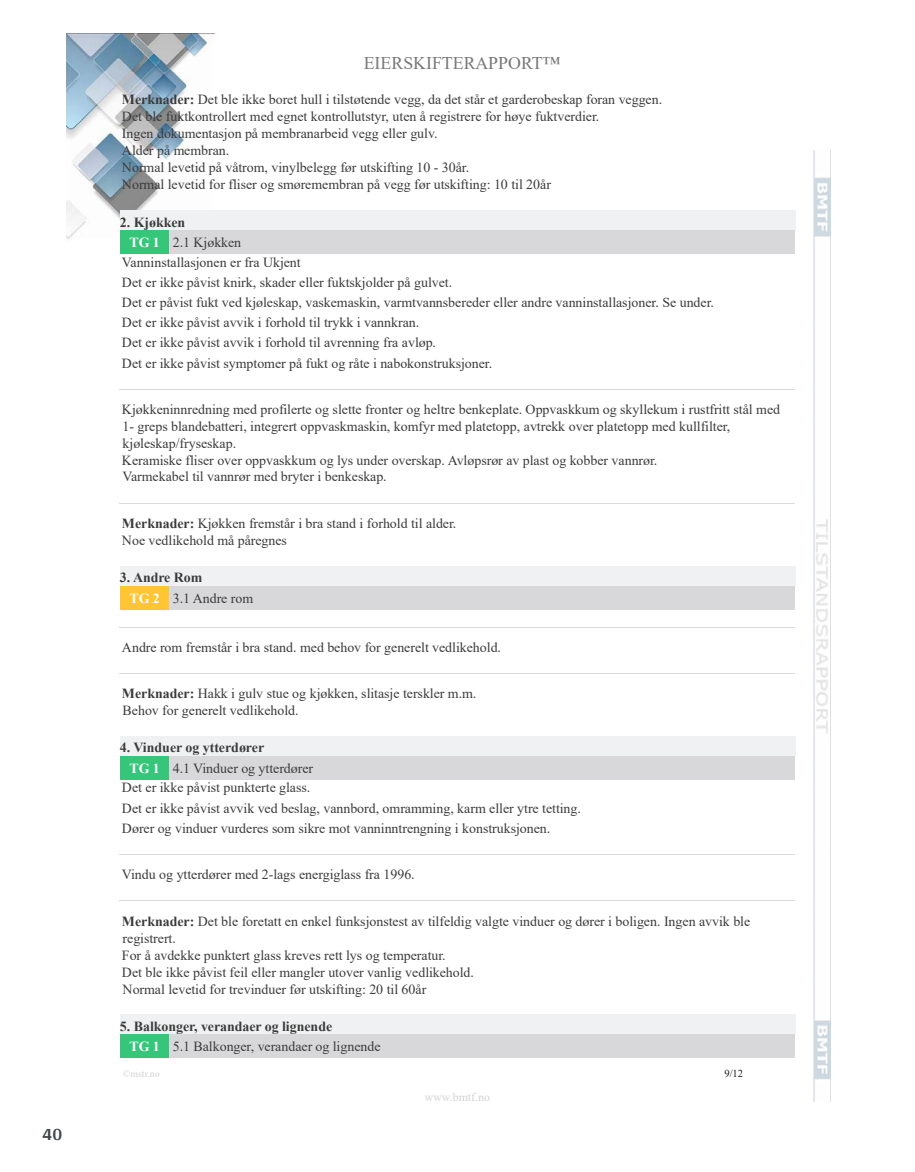
<style>
.page{position:relative;width:915px;height:1172px;background:#fff}
.page>*{position:absolute;margin:0;border:0;box-sizing:border-box;transform-origin:0 0}
.t1{font:700 18px "Arya";color:#414749}
.t2{font:17.85px "Times New Roman";color:#7a7979}
.t3{font:13.95px/17.1px "Times New Roman";color:#3c3b3b}
.t4{font:700 13.95px "Times New Roman";color:#3c3b3b}
.t5{font:11.85px "Times New Roman";color:#d2d3d4}
.t6{font:10.65px "Times New Roman";color:#1d1d1b}
.t7{font:9.9px "Times New Roman";letter-spacing:-.01em;color:#d2d3d4}
.s1{font-weight:700}
.s2{font-weight:700;color:#fff}
</style>
<div class="page">
<img style="left:66px;top:33px;width:149px;height:206px">
<img style="left:813px;top:150px;width:17px;height:951px">
<div style="left:120px;top:214px;width:667px;height:17px;background:#eff1f2"></div>
<hr style="left:120px;top:211px;width:675px;height:3px;background:#eff1f2">
<div style="left:120px;top:231px;width:49px;height:23px;background:#36c67a"></div>
<div style="left:169px;top:231px;width:626px;height:23px;background:#d8d8da"></div>
<div style="left:120px;top:569px;width:667px;height:18px;background:#eff1f2"></div>
<hr style="left:120px;top:566px;width:675px;height:3px;background:#eff1f2">
<div style="left:120px;top:587px;width:49px;height:22px;background:#ffc533"></div>
<div style="left:169px;top:587px;width:626px;height:22px;background:#d8d8da"></div>
<div style="left:120px;top:739px;width:667px;height:18px;background:#eff1f2"></div>
<hr style="left:120px;top:736px;width:675px;height:3px;background:#eff1f2">
<div style="left:120px;top:757px;width:49px;height:22px;background:#36c67a"></div>
<div style="left:169px;top:757px;width:626px;height:22px;background:#d8d8da"></div>
<div style="left:120px;top:1018px;width:667px;height:17px;background:#eff1f2"></div>
<hr style="left:120px;top:1015px;width:675px;height:3px;background:#eff1f2">
<div style="left:120px;top:1035px;width:49px;height:23px;background:#36c67a"></div>
<div style="left:169px;top:1035px;width:626px;height:23px;background:#d8d8da"></div>
<hr style="left:120px;top:389px;width:674px;height:1px;background:#dbdbdb">
<hr style="left:120px;top:503px;width:674px;height:1px;background:#dbdbdb">
<hr style="left:120px;top:626px;width:674px;height:1px;background:#dbdbdb">
<hr style="left:120px;top:673px;width:674px;height:1px;background:#dbdbdb">
<hr style="left:120px;top:854px;width:674px;height:1px;background:#dbdbdb">
<hr style="left:120px;top:900px;width:674px;height:1px;background:#dbdbdb">
<p class="t1" style="left:43px;top:1123px;width:21px">40</p>
<p class="t2" style="left:363px;top:50px;width:198px">EIERSKIFTERAPPORT™</p>
<p class="t3" style="left:122px;top:90px;width:541px"><span class="s1">Merknader:</span> Det ble ikke boret hull i tilstøtende vegg, da det står et garderobeskap foran veggen.<br>Det ble fuktkontrollert med egnet kontrollutstyr, uten å registrere for høye fuktverdier.<br>Ingen dokumentasjon på membranarbeid vegg eller gulv.<br>Alder på membran.<br>Normal levetid på våtrom, vinylbelegg før utskifting 10 - 30år.<br>Normal levetid for fliser og smøremembran på vegg før utskifting: 10 til 20år</p>
<p class="t4" style="left:120px;top:212px;width:67px">2. Kjøkken</p>
<p class="t3" style="left:129px;top:233px;width:113px"><span class="s2">TG 1</span> 2.1 Kjøkken</p>
<p class="t3" style="left:122px;top:253px;width:180px">Vanninstallasjonen er fra Ukjent</p>
<p class="t3" style="left:122px;top:273px;width:331px">Det er ikke påvist knirk, skader eller fuktskjolder på gulvet.</p>
<p class="t3" style="left:122px;top:293px;width:593px">Det er påvist fukt ved kjøleskap, vaskemaskin, varmtvannsbereder eller andre vanninstallasjoner. Se under.</p>
<p class="t3" style="left:122px;top:314px;width:299px">Det er ikke påvist avvik i forhold til trykk i vannkran.</p>
<p class="t3" style="left:122px;top:334px;width:315px">Det er ikke påvist avvik i forhold til avrenning fra avløp.</p>
<p class="t3" style="left:122px;top:354px;width:371px">Det er ikke påvist symptomer på fukt og råte i nabokonstruksjoner.</p>
<p class="t3" style="left:122px;top:401px;width:659px">Kjøkkeninnredning med profilerte og slette fronter og heltre benkeplate. Oppvaskkum og skyllekum i rustfritt stål med 1- greps blandebatteri, integrert oppvaskmaskin, komfyr med platetopp, avtrekk over platetopp med kullfilter, kjøleskap/fryseskap.<br>Keramiske fliser over oppvaskkum og lys under overskap. Avløpsrør av plast og kobber vannrør.<br>Varmekabel til vannrør med bryter i benkeskap.</p>
<p class="t3" style="left:122px;top:514px;width:336px"><span class="s1">Merknader:</span> Kjøkken fremstår i bra stand i forhold til alder.<br>Noe vedlikehold må påregnes</p>
<p class="t3" style="left:129px;top:567px;width:125px;line-height:20.2px;text-indent:-9px"><span class="s1">3. Andre Rom<br></span><span class="s2">TG 2</span> 3.1 Andre rom</p>
<p class="t3" style="left:122px;top:638px;width:380px">Andre rom fremstår i bra stand. med behov for generelt vedlikehold.</p>
<p class="t3" style="left:122px;top:685px;width:356px"><span class="s1">Merknader:</span> Hakk i gulv stue og kjøkken, slitasje terskler m.m.<br>Behov for generelt vedlikehold.</p>
<p class="t4" style="left:120px;top:738px;width:146px">4. Vinduer og ytterdører</p>
<p class="t3" style="left:129px;top:759px;width:185px"><span class="s2">TG 1</span> 4.1 Vinduer og ytterdører</p>
<p class="t3" style="left:122px;top:779px;width:190px">Det er ikke påvist punkterte glass.</p>
<p class="t3" style="left:122px;top:799px;width:460px">Det er ikke påvist avvik ved beslag, vannbord, omramming, karm eller ytre tetting.</p>
<p class="t3" style="left:122px;top:819px;width:429px">Dører og vinduer vurderes som sikre mot vanninntrengning i konstruksjonen.</p>
<p class="t3" style="left:122px;top:865px;width:294px">Vindu og ytterdører med 2-lags energiglass fra 1996.</p>
<p class="t3" style="left:122px;top:912px;width:629px"><span class="s1">Merknader:</span> Det ble foretatt en enkel funksjonstest av tilfeldig valgte vinduer og dører i boligen. Ingen avvik ble registrert.<br>For å avdekke punktert glass kreves rett lys og temperatur.<br>Det ble ikke påvist feil eller mangler utover vanlig vedlikehold.<br>Normal levetid for trevinduer før utskifting: 20 til 60år</p>
<p class="t3" style="left:129px;top:1016px;width:253px;line-height:20.1px;text-indent:-9px"><span class="s1">5. Balkonger, verandaer og lignende<br></span><span class="s2">TG 1</span> 5.1 Balkonger, verandaer og lignende</p>
<p class="t7" style="left:123px;top:1067px;width:38px">©mstr.no</p>
<p class="t6" style="left:724px;top:1066px;width:20px">9/12</p>
<p class="t5" style="left:425px;top:1089px;width:67px">www.bmtf.no</p>
</div>
